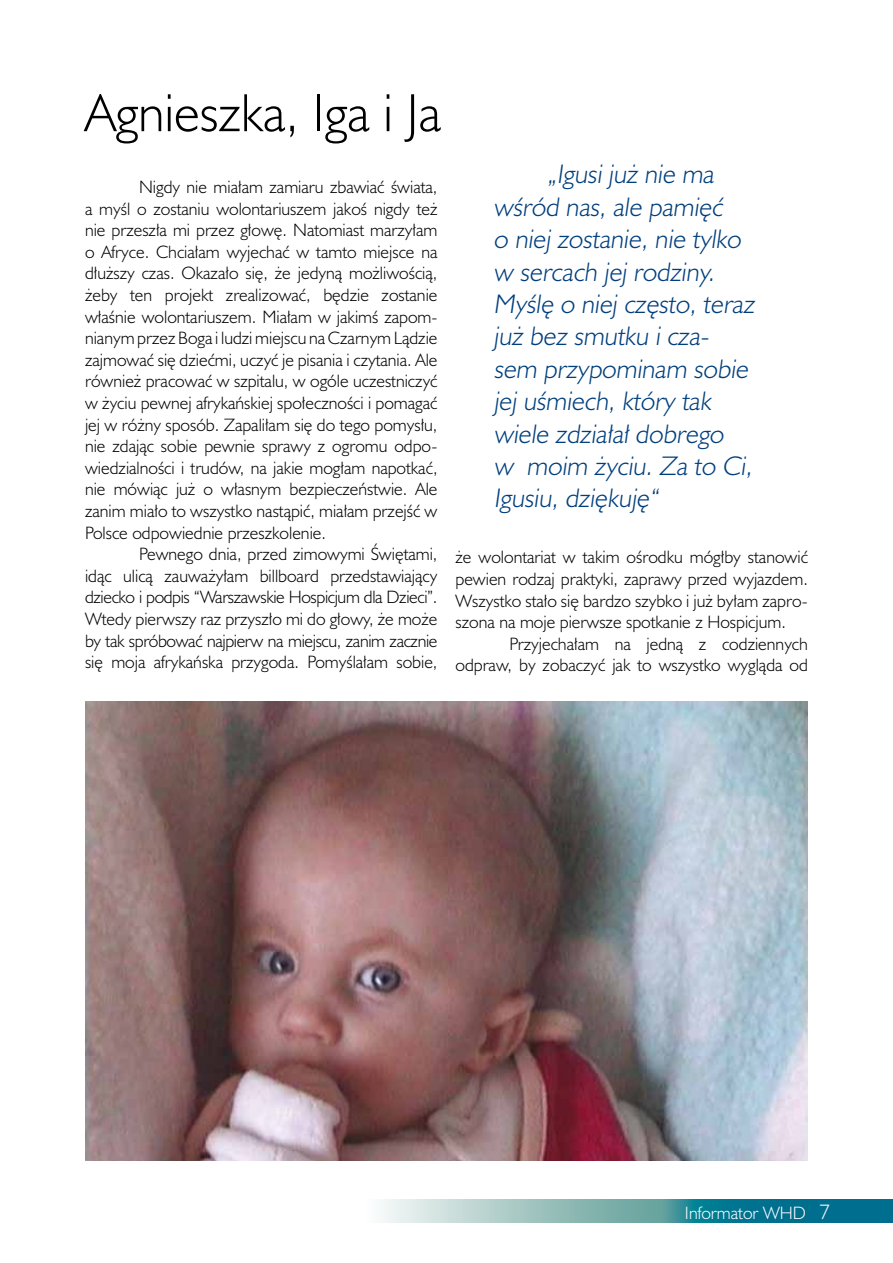
<style>
.page{position:relative;width:893px;height:1263px;background:#fff}
.page>*{position:absolute;margin:0;border:0;box-sizing:border-box;transform-origin:0 0}
.t1{font:300 54px "Humanist 521 PL";color:#000}
.t2{font:300 27px/32.4px "Humanist 521 PL";color:#003f7d}
.t3{font:300 18px/21.6px "Humanist 521 PL";color:#000;text-align:justify}
.t4{font:300 18px "Humanist 521 PL";color:#fff}
.s1{font-size:21px}
</style>
<div class="page">
<svg style="left:382px;top:1199px;width:511px;height:23px;background:#60a3ad"></svg>
<img style="left:85px;top:702px;width:723px;height:459px">
<h1 class="t1" style="left:85px;top:80px;width:357px">Agnieszka, Iga i Ja</h1>
<p class="t2" style="left:494px;top:157px;width:267px;text-indent:54px">„Igusi ju˝ nie ma wÊród nas, ale pami´ç<br>o niej zostanie, nie tylko w sercach jej rodziny.<br>MyÊl´ o niej cz´sto, teraz j u˝ bez smutku i cza&shy;sem przypominam sobie jej uÊmiech, który tak wiele zdzia∏a∏ dobrego<br>w moim ˝yciu. Za to Ci,<br>Igusiu, dzi´kuj´“</p>
<p class="t3" style="left:85px;top:176px;width:354px;text-indent:54px">Nigdy nie mia∏am zamiaru zbawiaç Êwiata, a myÊl o zostaniu wolontariuszem jakoÊ nigdy te˝ nie przesz∏a mi przez g∏ow´. Natomiast marzy∏am o Afryce. Chcia∏am wyjechaç w tamto miejsce na d∏u˝szy czas. Okaza∏o si´, ˝e jedynà mo˝liwoÊcià, ˝eby ten projekt zrealizowaç, b´dzie zostanie w∏aÊnie wolontariuszem. Mia∏am w jakimÊ zapom&shy;nianym przez Boga i ludzi miejscu na Czarnym Làdzie zajmowaç si´ dzieçmi, uczyç je pisania i czytania. Ale równie˝ pracowaç w szpitalu, w ogóle uczestniczyç w ˝yciu pewnej afrykaƒskiej spo∏ecznoÊci i pomagaç jej w ró˝ny sposób. Zapali∏am si´ do tego pomys∏u, nie zdajàc sobie pewnie sprawy z ogromu odpo&shy;wiedzialnoÊci i trudów, na jakie mog∏am napotkaç, nie mówiàc ju˝ o w∏asnym bezpieczeƒstwie. Ale zanim mia∏o to wszystko nastàpiç, mia∏am przejÊç w Polsce odpowiednie przeszkolenie.</p>
<p class="t3" style="left:85px;top:543px;width:354px;text-indent:54px">Pewnego dnia, przed zimowymi Âwi´tami, idàc ulicà zauwa˝y∏am billboard przedstawiajàcy dziecko i podpis “Warszawskie Hospicjum dla Dzieci”.<br>Wtedy pierwszy raz przysz∏o mi do g∏owy, ˝e mo˝e by tak spróbowaç najpierw na miejscu, zanim zacznie si´ moja afrykaƒska przygoda. PomyÊla∏am sobie,</p>
<p class="t3" style="left:455px;top:546px;width:354px">˝e wolontariat w takim oÊrodku móg∏by stanowiç pewien rodzaj praktyki, zaprawy przed wyjazdem.<br>Wszystko sta∏o si´ bardzo szybko i ju˝ by∏am zapro&shy;szona na moje pierwsze spotkanie z Hospicjum.</p>
<p class="t3" style="left:455px;top:632px;width:354px;text-align:right">Przyjecha∏am na jednà z codziennych odpraw, by zobaczyç jak to wszystko wyglàda od</p>
<p class="t4" style="left:685px;top:1202px;width:147px">Informator WHD <span class="s1">7</span></p>
</div>
